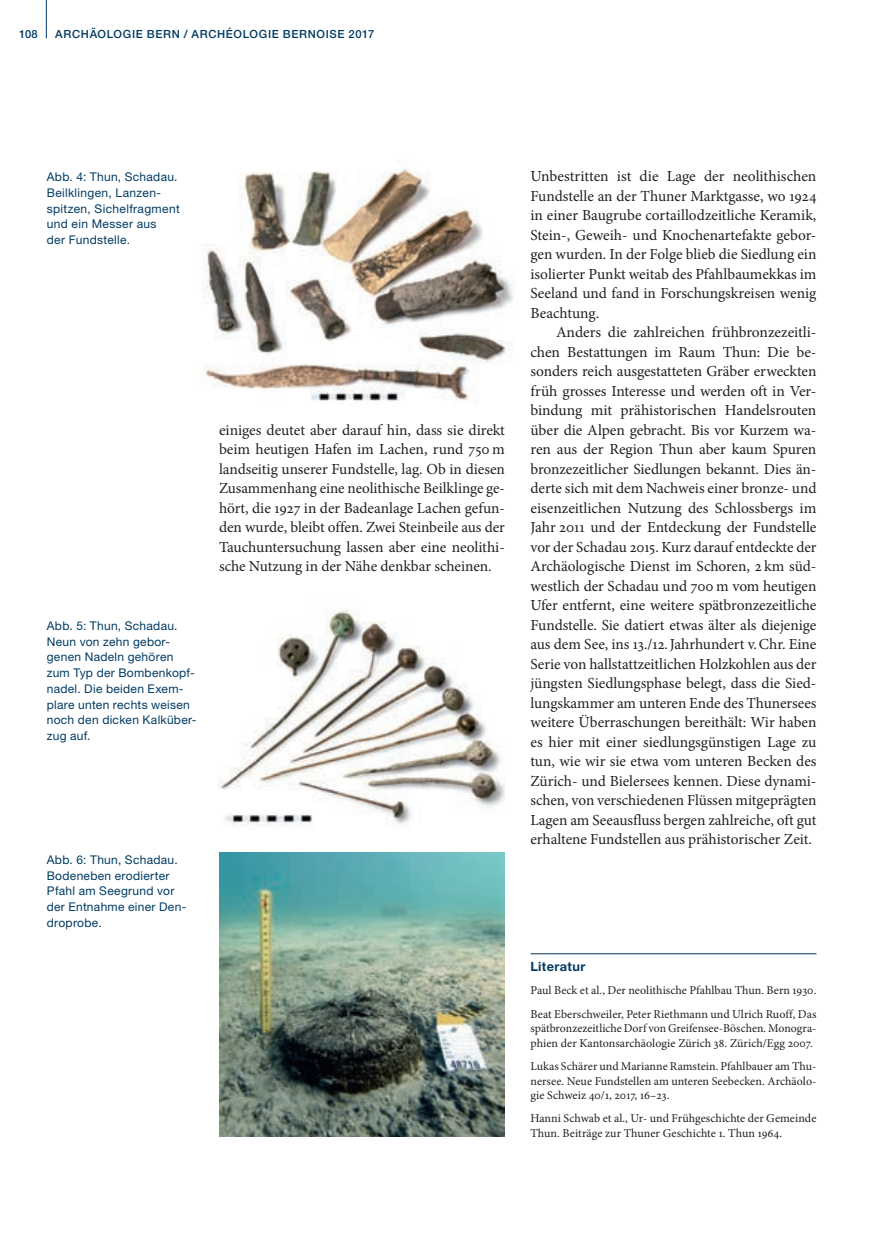
<style>
.page{position:relative;width:876px;height:1242px;background:#fff}
.page>*{position:absolute;margin:0;border:0;box-sizing:border-box;transform-origin:0 0}
.b_____Lesetext_mE_Mi{font:15.3px/19.5px "Minion Pro";letter-spacing:-.005em;color:#231f20;text-align:justify}
.b_____Lesetext_oE_Mi{font:15.3px/19.5px "Minion Pro";letter-spacing:-.005em;color:#231f20;text-align:justify}
.h_katalogtitel{font:700 12.75px "Helvetica Neue LT Std";letter-spacing:.03em;color:#003a62}
.h_Anhangstext_Minion{font:12px/14.7px "Minion Pro";letter-spacing:.005em;color:#231f20;text-align:justify}
.c_____Abbildungslege{font:12px/15.8px "Helvetica Neue LT Std";letter-spacing:.025em;color:#003a62}
.t1{font:500 11.25px "Helvetica Neue LT Std";letter-spacing:.06em;color:#003a62}
</style>
<div class="page">
<hr style="left:46px;top:0;width:1px;height:38px;background:#003a62">
<hr style="left:530px;top:953px;width:286px;height:1px;background:#003a62">
<img style="left:202px;top:169px;width:312px;height:234px">
<img style="left:219px;top:599px;width:286px;height:227px">
<img style="left:219px;top:852px;width:286px;height:285px">
<p class="t1" style="left:19px;top:27px;width:20px">108</p>
<p class="t1" style="left:55px;top:28px;width:321px">ARCHÄOLOGIE BERN / ARCHÉOLOGIE BERNOISE 2017</p>
<p class="c_____Abbildungslege" style="left:47px;top:169px;width:135px">Abb. 4: Thun, Schadau.<br>Beilklingen, Lanzen&shy;spitzen, Sichelfragment und ein Messer aus<br>der Fundstelle.</p>
<p class="c_____Abbildungslege" style="left:47px;top:617px;width:151px">Abb. 5: Thun, Schadau.<br>Neun von zehn gebor&shy;genen Nadeln gehören zum Typ der Bombenkopf&shy;nadel. Die beiden Exem&shy;plare unten rechts weisen noch den dicken Kalküber&shy;zug auf.</p>
<p class="b_____Lesetext_oE_Mi" style="left:219px;top:420px;width:287px">einiges deutet aber darauf hin, dass sie direkt beim heutigen Hafen im Lachen, rund 750 m landseitig unserer Fundstelle, lag. Ob in diesen Zusammenhang eine neolithische Beilklinge ge&shy;hört, die 1927 in der Badeanlage Lachen gefun&shy;den wurde, bleibt offen. Zwei Steinbeile aus der Tauchuntersuchung lassen aber eine neolithi&shy;sche Nutzung in der Nähe denkbar scheinen.</p>
<p class="c_____Abbildungslege" style="left:47px;top:851px;width:141px">Abb. 6: Thun, Schadau.<br>Bodeneben erodierter<br>Pfahl am Seegrund vor der Entnahme einer Den&shy;droprobe.</p>
<p class="b_____Lesetext_oE_Mi" style="left:530px;top:167px;width:287px">Unbestritten ist die Lage der neolithischen Fundstelle an der Thuner Marktgasse, wo 1924 in einer Baugrube cortaillodzeitliche Keramik, Stein-, Geweih- und Knochenartefakte gebor&shy;gen wurden. In der Folge blieb die Siedlung ein isolierter Punkt weitab des Pfahlbaumekkas im Seeland und fand in Forschungskreisen wenig Beachtung.</p>
<p class="b_____Lesetext_mE_Mi" style="left:530px;top:323px;width:287px;text-indent:26px">Anders die zahlreichen frühbronzezeitli&shy;chen Bestattungen im Raum Thun: Die be&shy;sonders reich ausgestatteten Gräber erweckten früh grosses Interesse und werden oft in Ver&shy;bindung mit prähistorischen Handelsrouten über die Alpen gebracht. Bis vor Kurzem wa&shy;ren aus der Region Thun aber kaum Spuren bronzezeitlicher Siedlungen bekannt. Dies än&shy;derte sich mit dem Nachweis einer bronze- und eisenzeitlichen Nutzung des Schlossbergs im Jahr 2011 und der Entdeckung der Fundstelle vor der Schadau 2015. Kurz darauf entdeckte der Archäologische Dienst im Schoren, 2 km süd&shy;westlich der Schadau und 700 m vom heutigen Ufer entfernt, eine weitere spätbronzezeitliche Fundstelle. Sie datiert etwas älter als diejenige aus dem See, ins 13./12.Jahrhundert v.Chr. Eine Serie von hallstattzeitlichen Holzkohlen aus der jüngsten Siedlungsphase belegt, dass die Sied&shy;lungskammer am unteren Ende des Thunersees weitere Überraschungen bereithält: Wir haben es hier mit einer siedlungsgünstigen Lage zu tun, wie wir sie etwa vom unteren Becken des Zürich- und Bielersees kennen. Diese dynami&shy;schen, von verschiedenen Flüssen mitgeprägten Lagen am Seeausfluss bergen zahlreiche, oft gut erhaltene Fundstellen aus prähistorischer Zeit.</p>
<p class="h_katalogtitel" style="left:530px;top:959px;width:56px">Literatur</p>
<p class="h_Anhangstext_Minion" style="left:530px;top:983px;width:287px">Paul Beck et al., Der neolithische Pfahlbau Thun. Bern 1930.</p>
<p class="h_Anhangstext_Minion" style="left:530px;top:1006px;width:287px">Beat Eberschweiler, Peter Riethmann und Ulrich Ruoff, Das spätbronzezeitliche Dorf von Greifensee-Böschen. Monogra&shy;phien der Kantonsarchäologie Zürich 38. Zürich/Egg 2007.</p>
<p class="h_Anhangstext_Minion" style="left:530px;top:1058px;width:287px">Lukas Schärer und Marianne Ramstein. Pfahlbauer am Thu&shy;nersee. Neue Fundstellen am unteren Seebecken. Archäolo&shy;gie Schweiz 40/1, 2017, 16–23.</p>
<p class="h_Anhangstext_Minion" style="left:530px;top:1111px;width:287px">Hanni Schwab et al., Ur- und Frühgeschichte der Gemeinde<br>Thun. Beiträge zur Thuner Geschichte 1. Thun 1964.</p>
</div>
